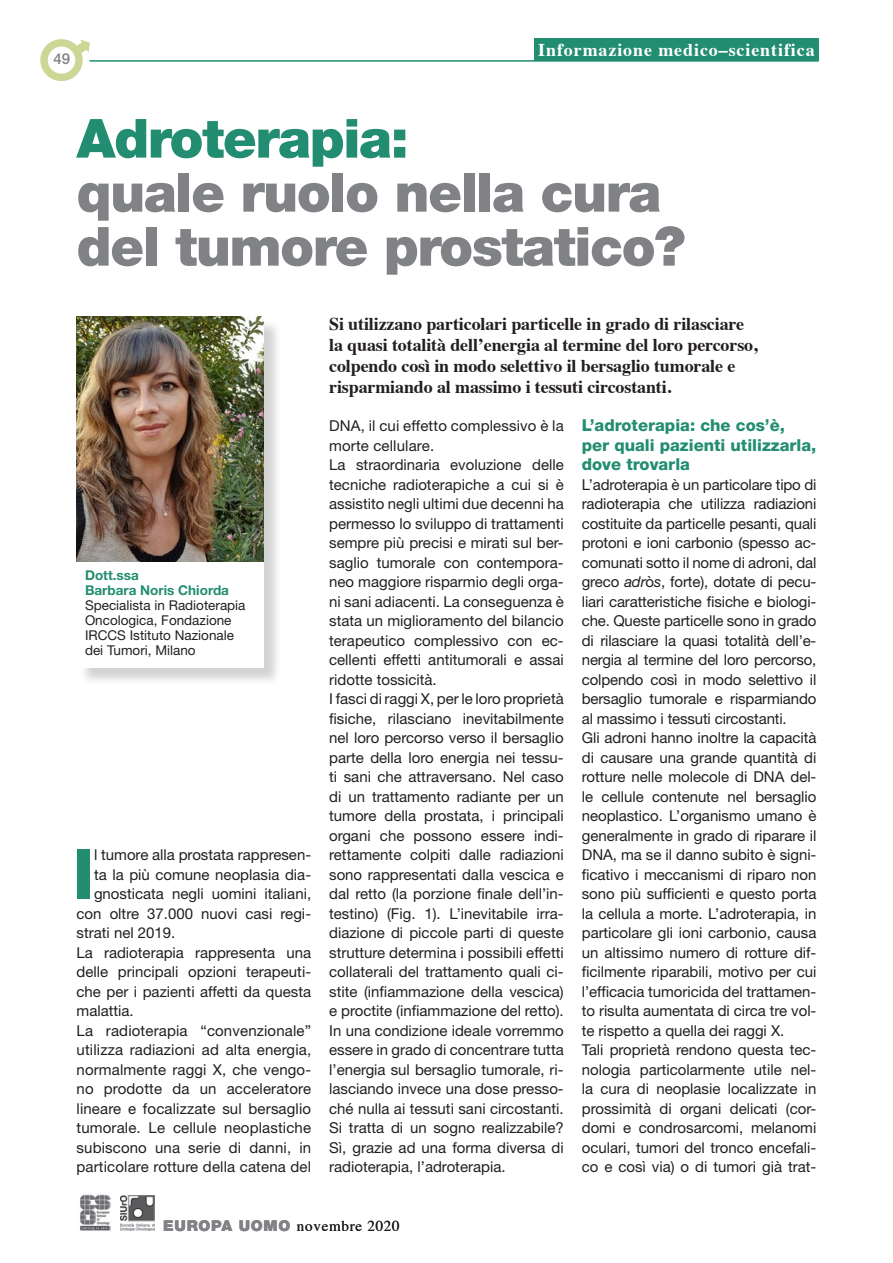
<style>
.page{position:relative;width:893px;height:1263px;background:#fff}
.page>*{position:absolute;margin:0;border:0;box-sizing:border-box;transform-origin:0 0}
.testo_articolo{font:800 69.6px "Helvetica Neue LT Std";color:#228d70}
.titolo_articolo{font:900 54px/54px "Helvetica Neue LT Std";letter-spacing:-.025em;color:#808285}
.intro{font:700 18px/21px "Times";letter-spacing:-.005em;color:#231f20}
.testata_sx{font:700 18px "Times";letter-spacing:.05em;color:#fff}
.titolo_paragrafo{font:800 16.5px/19.5px "Helvetica Neue LT Std";color:#228d70}
.testo_articolo-2{font:15px/19.5px "Helvetica Neue LT Std";color:#231f20;text-align:justify}
.t1{font:15px "Times";letter-spacing:.05em;color:#231f20}
.t2{font:500 15px "Helvetica Neue LT Std";color:#808285}
.autore{font:13.5px/15px "Helvetica Neue LT Std";color:#231f20}
.autore-2{font:700 13.5px/15px "Helvetica Neue LT Std";color:#228d70}
.s1{color:#228d70}
.s2{font-style:italic}
.s3{font-family:"Helvetica Neue LT Std";font-weight:900;color:#808285}
</style>
<div class="page">
<img style="left:80px;top:1194px;width:31px;height:37px">
<img style="left:121px;top:1195px;width:33px;height:35px">
<img style="left:40px;top:39px;width:49px;height:42px">
<hr style="left:89px;top:60px;width:730px;height:2px;background:#228d70">
<div style="left:79px;top:319px;width:204px;height:367px;background:#231f20;opacity:.2"></div>
<div style="left:77px;top:562px;width:187px;height:106px;background:#fff"></div>
<img style="left:77px;top:317px;width:187px;height:245px">
<div style="left:534px;top:38px;width:285px;height:22px;background:#228d70"></div>
<p class="t2" style="left:53px;top:50px;width:18px">49</p>
<p class="testata_sx" style="left:538px;top:33px;width:278px">Informazione medico–scientifica</p>
<p class="titolo_articolo" style="left:77px;top:111px;width:610px"><span class="s1">Adroterapia:<br></span>quale ruolo nella cura del tumore prostatico?</p>
<p class="autore-2" style="left:85px;top:567px;width:145px">Dott.ssa<br>Barbara Noris Chiorda</p>
<p class="autore" style="left:85px;top:597px;width:162px">Specialista in Radioterapia<br>Oncologica, Fondazione<br>IRCCS Istituto Nazionale dei Tumori, Milano</p>
<p class="testo_articolo" style="left:72px;top:833px;width:23px">I</p>
<p class="testo_articolo-2" style="left:94px;top:845px;width:219px">l tumore alla prostata rappresen-</p>
<p class="testo_articolo-2" style="left:94px;top:864px;width:219px">ta la più comune neoplasia dia-</p>
<p class="testo_articolo-2" style="left:94px;top:884px;width:219px">gnosticata negli uomini italiani,</p>
<p class="testo_articolo-2" style="left:77px;top:903px;width:236px">con oltre 37.000 nuovi casi regi-</p>
<p class="testo_articolo-2" style="left:77px;top:923px;width:100px">strati nel 2019.</p>
<p class="testo_articolo-2" style="left:77px;top:942px;width:236px">La radioterapia rappresenta una delle principali opzioni terapeuti&shy;che per i pazienti affetti da questa malattia.</p>
<p class="testo_articolo-2" style="left:77px;top:1020px;width:236px">La radioterapia “convenzionale” utilizza radiazioni ad alta energia, normalmente raggi X, che vengo&shy;no prodotte da un acceleratore lineare e focalizzate sul bersaglio tumorale. Le cellule neoplastiche subiscono una serie di danni, in particolare rotture della catena del</p>
<p class="intro" style="left:329px;top:312px;width:430px">Si utilizzano particolari particelle in grado di rilasciare la quasi totalità dell’energia al termine del loro percorso, colpendo così in modo selettivo il bersaglio tumorale e risparmiando al massimo i tessuti circostanti.</p>
<p class="testo_articolo-2" style="left:329px;top:416px;width:236px">DNA, il cui effetto complessivo è la morte cellulare.</p>
<p class="testo_articolo-2" style="left:329px;top:455px;width:236px">La straordinaria evoluzione delle tecniche radioterapiche a cui si è assistito negli ultimi due decenni ha permesso lo sviluppo di trattamenti sempre più precisi e mirati sul ber&shy;saglio tumorale con contempora&shy;neo maggiore risparmio degli orga&shy;ni sani adiacenti. La conseguenza è stata un miglioramento del bilancio terapeutico complessivo con ec&shy;cellenti effetti antitumorali e assai ridotte tossicità.</p>
<p class="testo_articolo-2" style="left:329px;top:689px;width:236px">I fasci di raggi X, per le loro proprietà fisiche, rilasciano inevitabilmente nel loro percorso verso il bersaglio parte della loro energia nei tessu&shy;ti sani che attraversano. Nel caso di un trattamento radiante per un tumore della prostata, i principali organi che possono essere indi&shy;rettamente colpiti dalle radiazioni sono rappresentati dalla vescica e dal retto (la porzione finale dell’in&shy;testino) (Fig. 1). L’inevitabile irra&shy;diazione di piccole parti di queste strutture determina i possibili effetti collaterali del trattamento quali ci&shy;stite (infiammazione della vescica) e proctite (infiammazione del retto).<br>In una condizione ideale vorremmo essere in grado di concentrare tutta l’energia sul bersaglio tumorale, ri&shy;lasciando invece una dose presso&shy;ché nulla ai tessuti sani circostanti.<br>Si tratta di un sogno realizzabile?<br>Sì, grazie ad una forma diversa di radioterapia, l’adroterapia.</p>
<p class="titolo_paragrafo" style="left:582px;top:415px;width:236px">L’adroterapia: che cos’è, per quali pazienti utilizzarla, dove trovarla</p>
<p class="testo_articolo-2" style="left:582px;top:474px;width:236px">L’adroterapia è un particolare tipo di radioterapia che utilizza radiazioni costituite da particelle pesanti, quali protoni e ioni carbonio (spesso ac&shy;comunati sotto il nome di adroni, dal greco <span class="s2">adr</span>ò<span class="s2">s</span>, forte), dotate di pecu&shy;liari caratteristiche fisiche e biologi&shy;che. Queste particelle sono in grado di rilasciare la quasi totalità dell’e&shy;nergia al termine del loro percorso, colpendo così in modo selettivo il bersaglio tumorale e risparmiando al massimo i tessuti circostanti.</p>
<p class="testo_articolo-2" style="left:582px;top:728px;width:236px">Gli adroni hanno inoltre la capacità di causare una grande quantità di rotture nelle molecole di DNA del&shy;le cellule contenute nel bersaglio neoplastico. L’organismo umano è generalmente in grado di riparare il DNA, ma se il danno subito è signi&shy;ficativo i meccanismi di riparo non sono più sufficienti e questo porta la cellula a morte. L’adroterapia, in particolare gli ioni carbonio, causa un altissimo numero di rotture dif&shy;ficilmente riparabili, motivo per cui l’efficacia tumoricida del trattamen&shy;to risulta aumentata di circa tre vol&shy;te rispetto a quella dei raggi X.</p>
<p class="testo_articolo-2" style="left:582px;top:1040px;width:236px">Tali proprietà rendono questa tec&shy;nologia particolarmente utile nel&shy;la cura di neoplasie localizzate in prossimità di organi delicati (cor&shy;domi e condrosarcomi, melanomi oculari, tumori del tronco encefali&shy;co e così via) o di tumori già trat-</p>
<p class="t1" style="left:163px;top:1212px;width:238px"><span class="s3">EUROPA UOMO</span> novembre 2020</p>
</div>
